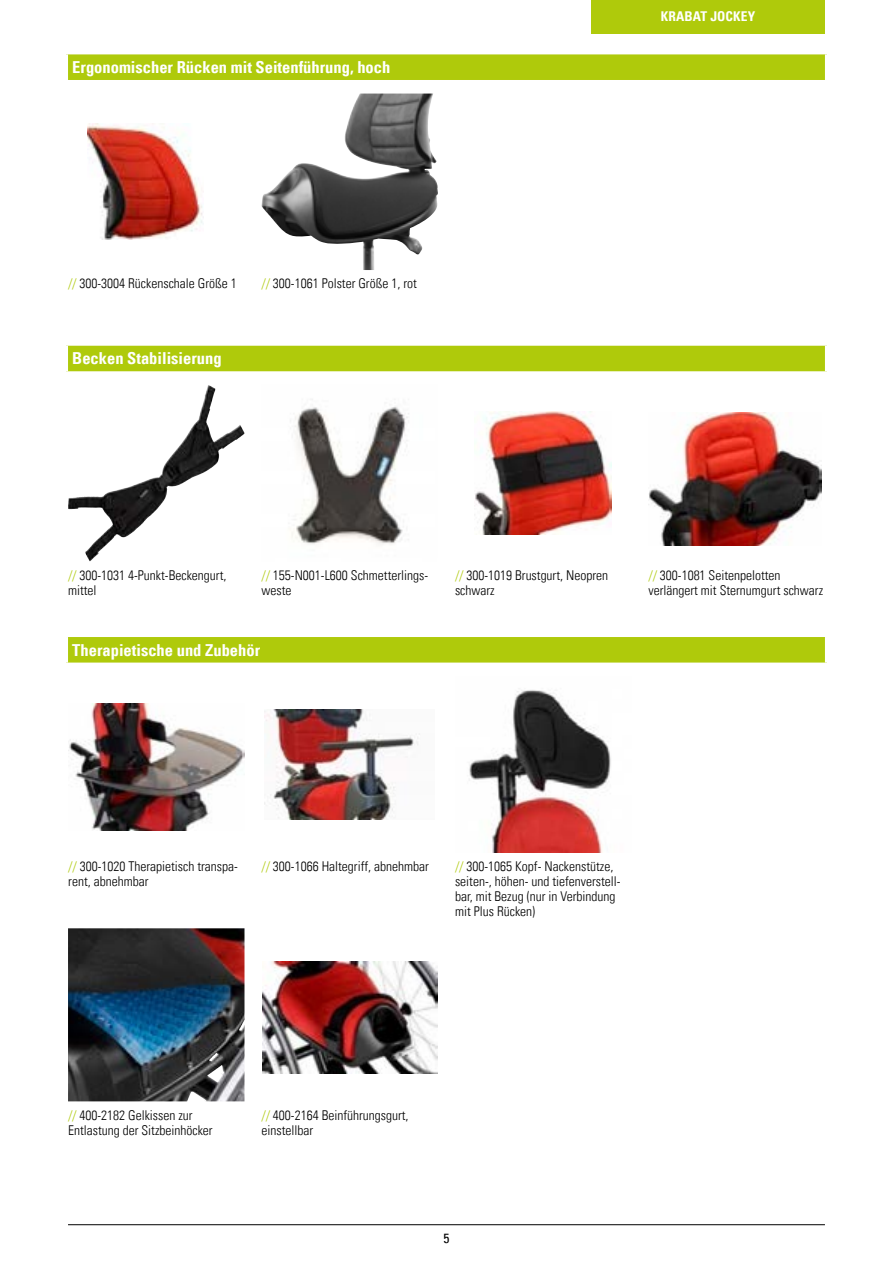
<style>
.page{position:relative;width:893px;height:1263px;background:#fff}
.page>*{position:absolute;margin:0;border:0;box-sizing:border-box;transform-origin:0 0}
.t1{font:16.5px "Univers Com 67 Bold Cond";color:#fff}
.t2{font:13.5px/15px "Univers Com 47 Light Cond";color:#000}
.t3{font:13.5px "Univers Com 67 Bold Cond";letter-spacing:.01em;color:#fff}
.t4{font:condensed 13.5px "Univers Com 57";color:#000}
.s1{color:#afca0b}
</style>
<div class="page">
<img style="left:475px;top:411px;width:137px;height:124px">
<img style="left:648px;top:412px;width:173px;height:133px">
<img style="left:68px;top:704px;width:176px;height:127px">
<img style="left:469px;top:690px;width:142px;height:163px">
<img style="left:262px;top:961px;width:176px;height:113px">
<img style="left:88px;top:124px;width:115px;height:116px">
<img style="left:290px;top:399px;width:119px;height:146px">
<img style="left:265px;top:710px;width:155px;height:109px">
<img style="left:68px;top:928px;width:176px;height:173px">
<img style="left:261px;top:94px;width:177px;height:176px">
<img style="left:73px;top:386px;width:135px;height:112px">
<div style="left:66px;top:53px;width:761px;height:29px;background:#afca0b"></div>
<hr style="left:65px;top:51px;width:763px;height:3px;background:#fff">
<hr style="left:65px;top:54px;width:3px;height:26px;background:#fff">
<hr style="left:825px;top:54px;width:3px;height:26px;background:#fff">
<hr style="left:65px;top:80px;width:763px;height:3px;background:#fff">
<div style="left:66px;top:344px;width:761px;height:29px;background:#afca0b"></div>
<svg style="left:66px;top:344px;width:761px;height:2px;background:#f4f7de"></svg>
<hr style="left:65px;top:346px;width:3px;height:25px;background:#fff">
<hr style="left:825px;top:346px;width:3px;height:25px;background:#fff">
<svg style="left:66px;top:371px;width:761px;height:2px;background:#f3f7dc"></svg>
<div style="left:66px;top:635px;width:761px;height:29px;background:#afca0b"></div>
<hr style="left:65px;top:634px;width:763px;height:3px;background:#fff">
<hr style="left:65px;top:637px;width:3px;height:25px;background:#fff">
<hr style="left:825px;top:637px;width:3px;height:25px;background:#fff">
<svg style="left:66px;top:662px;width:761px;height:2px;background:#e7efb8"></svg>
<div style="left:591px;top:0;width:234px;height:34px;background:#afca0b"></div>
<hr style="left:68px;top:1224px;width:757px;height:1px;background:#000">
<p class="t1" style="left:72px;top:57px;width:320px">Ergonomischer Rücken mit Seitenführung, hoch</p>
<p class="t2" style="left:68px;top:276px;width:170px"><span class="s1">//</span> 300-3004 Rückenschale Größe 1</p>
<p class="t1" style="left:72px;top:348px;width:151px">Becken Stabilisierung</p>
<p class="t2" style="left:262px;top:276px;width:157px"><span class="s1">//</span> 300-1061 Polster Größe 1, rot</p>
<p class="t3" style="left:661px;top:8px;width:96px">KRABAT JOCKEY</p>
<p class="t2" style="left:68px;top:567px;width:160px"><span class="s1">//</span> 300-1031 4-Punkt-Beckengurt, mittel</p>
<p class="t2" style="left:262px;top:567px;width:168px"><span class="s1">//</span> 155-N001-L600 Schmetterlings&shy;weste</p>
<p class="t1" style="left:72px;top:640px;width:189px">Therapietische und Zubehör</p>
<p class="t2" style="left:455px;top:567px;width:155px"><span class="s1">//</span> 300-1019 Brustgurt, Neopren schwarz</p>
<p class="t2" style="left:648px;top:567px;width:176px"><span class="s1">//</span> 300-1081 Seitenpelotten verlängert mit Sternumgurt schwarz</p>
<p class="t2" style="left:68px;top:859px;width:171px"><span class="s1">//</span> 300-1020 Therapietisch transpa&shy;rent, abnehmbar</p>
<p class="t2" style="left:455px;top:859px;width:167px"><span class="s1">//</span> 300-1065 Kopf- Nackenstütze, seiten-, höhen- und tiefenverstell&shy;bar, mit Bezug (nur in Verbindung mit Plus Rücken)</p>
<p class="t2" style="left:262px;top:859px;width:169px"><span class="s1">//</span> 300-1066 Haltegriff, abnehmbar</p>
<p class="t2" style="left:68px;top:1107px;width:146px"><span class="s1">//</span> 400-2182 Gelkissen zur<br>Entlastung der Sitzbeinhöcker</p>
<p class="t2" style="left:262px;top:1107px;width:149px"><span class="s1">//</span> 400-2164 Beinführungsgurt, einstellbar</p>
<p class="t4" style="left:443px;top:1229px;width:7px">5</p>
</div>
